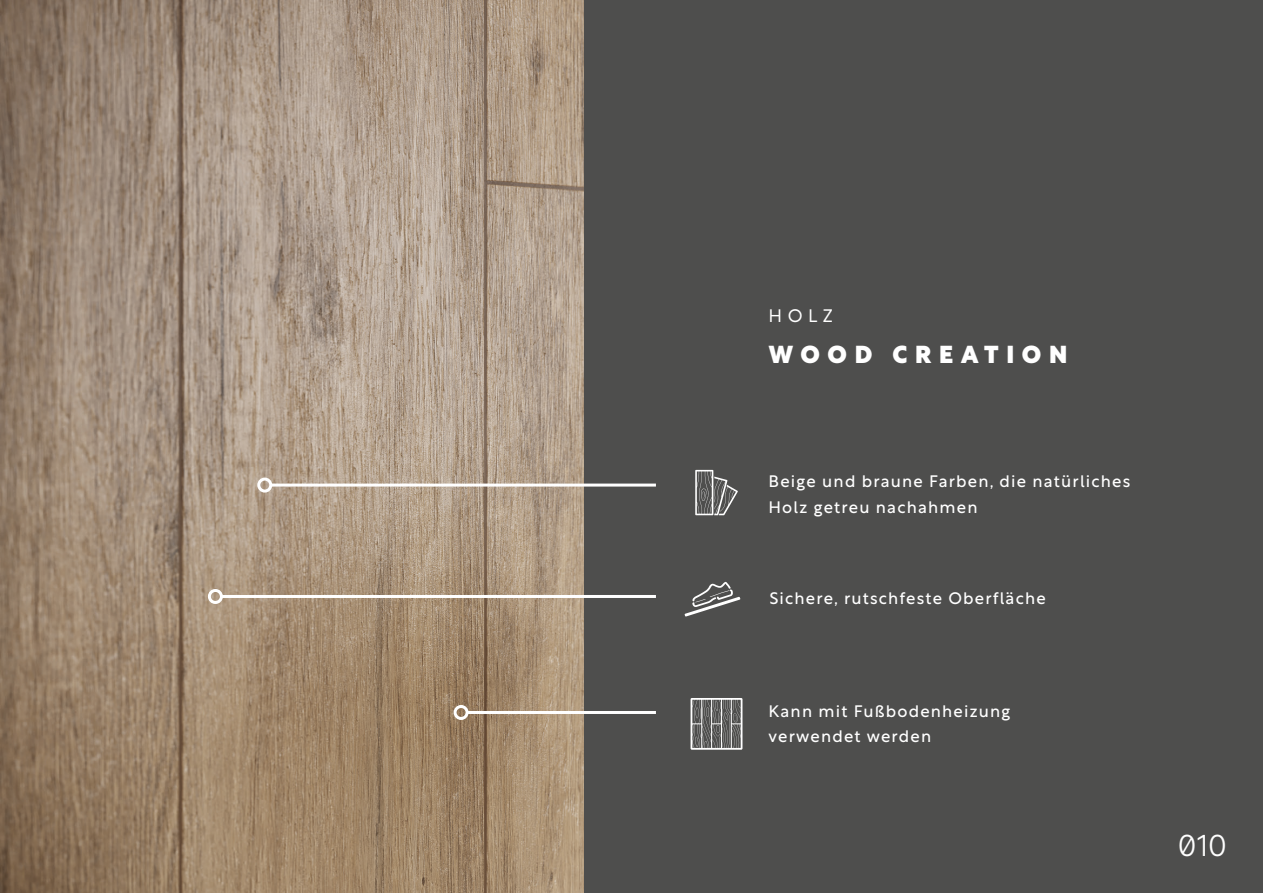
<style>
.page{position:relative;width:1263px;height:893px;background:#4e4e4d}
.page>*{position:absolute;margin:0;border:0;box-sizing:border-box;transform-origin:0 0}
.t1{font:300 30px "Rustica";color:#fff}
.t2{font:900 24px "Rustica";letter-spacing:.32em;color:#fff}
.t3{font:300 18px "Rustica";color:#fff}
.t4{font:16.5px/25.5px "Rustica";letter-spacing:.07em;color:#fff}
</style>
<div class="page">
<img style="left:0;top:0;width:583px;height:893px">
<hr style="left:271px;top:484px;width:385px;height:3px;background:#fff">
<div style="left:257px;top:478px;width:15px;height:15px;border:3px solid #fff;border-radius:50%"></div>
<hr style="left:221px;top:595px;width:435px;height:3px;background:#fff">
<div style="left:208px;top:589px;width:15px;height:15px;border:3px solid #fff;border-radius:50%"></div>
<hr style="left:467px;top:711px;width:189px;height:3px;background:#fff">
<div style="left:454px;top:705px;width:15px;height:15px;border:3px solid #fff;border-radius:50%"></div>
<svg style="left:695px;top:470px;width:43px;height:45px"></svg>
<svg style="left:690px;top:698px;width:52px;height:52px"></svg>
<svg style="left:684px;top:582px;width:56px;height:35px"></svg>
<p class="t3" style="left:769px;top:300px;width:66px">HOLZ</p>
<h2 class="t2" style="left:769px;top:333px;width:300px">WOOD CREATION</h2>
<p class="t4" style="left:769px;top:467px;width:363px">Beige und braune Farben, die natürliches<br>Holz getreu nachahmen</p>
<p class="t4" style="left:769px;top:583px;width:278px">Sichere, rutschfeste Oberfläche</p>
<p class="t4" style="left:769px;top:696px;width:243px">Kann mit Fußbodenheizung verwendet werden</p>
<h1 class="t1" style="left:1178px;top:819px;width:50px">010</h1>
</div>
